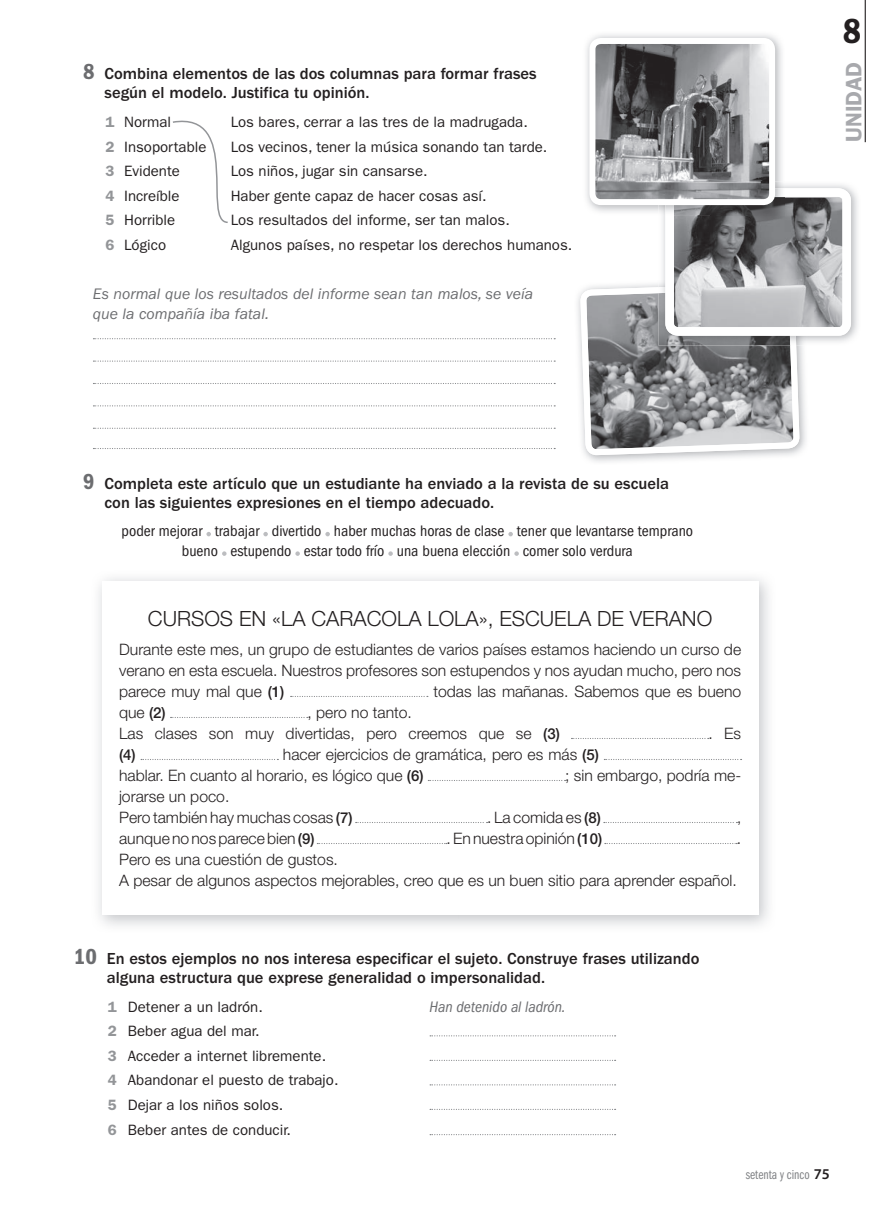
<style>
.page{position:relative;width:894px;height:1212px;background:#fff}
.page>*{position:absolute;margin:0;border:0;box-sizing:border-box;transform-origin:0 0}
.t1{font:36px "ITC Franklin Gothic Std Dm Cd";color:#231f20}
.t2{font:600 22.5px "ITC Franklin Gothic Std";color:#a8a9ad}
.t3{font:300 21px "Helvetica Neue LT Std";color:#231f20}
.t4{font:500 16.5px/19.5px "ITC Franklin Gothic Std";color:#231f20}
.t5{font:300 15.75px/21px "Helvetica Neue LT Std";color:#231f20}
.t6{font:condensed 15.75px/19.5px "ITC Franklin Gothic Std";color:#231f20;text-align:center}
.t7{font:italic 15.75px/20.2px "ITC Franklin Gothic Std";color:#6c6d70}
.t8{font:italic condensed 15.75px "ITC Franklin Gothic Std";color:#6c6d70}
.t9{font:15px/24.8px "ITC Franklin Gothic Std";color:#231f20}
.t10{font:500 15px "Helvetica Neue LT Std";color:#231f20}
.t11{font:300 15px "Helvetica Neue LT Std";color:#231f20}
.t12{font:13.5px "ITC Franklin Gothic Std Bk Cp";color:#808285}
.s1{font-family:"ITC Franklin Gothic Std Dm Cd";font-weight:400;font-size:22.5px;color:#6c6d70}
.s2{font-weight:600;color:#939598}
.s3{font-weight:500;font-size:15px}
.s4{font-family:"Myriad Pro";font-weight:600;font-size:15px;color:#231f20}
</style>
<div class="page">
<hr style="left:864px;top:0;width:1px;height:142px;background:#231f20">
<svg style="left:93px;top:338px;width:462px;height:1px"></svg>
<svg style="left:93px;top:360px;width:462px;height:2px"></svg>
<svg style="left:93px;top:383px;width:462px;height:1px"></svg>
<svg style="left:93px;top:405px;width:462px;height:1px"></svg>
<svg style="left:93px;top:428px;width:462px;height:1px"></svg>
<svg style="left:93px;top:448px;width:462px;height:1px"></svg>
<svg style="left:206px;top:532px;width:5px;height:4px"></svg>
<svg style="left:263px;top:532px;width:5px;height:4px"></svg>
<svg style="left:325px;top:532px;width:5px;height:4px"></svg>
<svg style="left:508px;top:532px;width:5px;height:4px"></svg>
<svg style="left:222px;top:551px;width:4px;height:5px"></svg>
<svg style="left:295px;top:551px;width:5px;height:5px"></svg>
<svg style="left:388px;top:551px;width:5px;height:5px"></svg>
<svg style="left:514px;top:551px;width:5px;height:5px"></svg>
<svg style="left:173px;top:120px;width:55px;height:103px"></svg>
<svg style="left:290px;top:696px;width:138px;height:1px"></svg>
<svg style="left:170px;top:717px;width:138px;height:1px"></svg>
<svg style="left:571px;top:738px;width:137px;height:1px"></svg>
<svg style="left:141px;top:759px;width:137px;height:1px"></svg>
<svg style="left:604px;top:759px;width:137px;height:1px"></svg>
<svg style="left:428px;top:780px;width:137px;height:1px"></svg>
<svg style="left:356px;top:822px;width:131px;height:1px"></svg>
<svg style="left:604px;top:822px;width:133px;height:1px"></svg>
<svg style="left:317px;top:843px;width:130px;height:1px"></svg>
<svg style="left:605px;top:843px;width:132px;height:1px"></svg>
<svg style="left:580px;top:188px;width:271px;height:267px"></svg>
<img style="left:582px;top:34px;width:200px;height:181px">
<img style="left:658px;top:181px;width:127px;height:34px">
<img style="left:665px;top:188px;width:120px;height:27px">
<img style="left:596px;top:45px;width:172px;height:153px">
<div style="left:589px;top:38px;width:186px;height:167px;border:6px solid #fff;border-radius:9px"></div>
<svg style="left:430px;top:1035px;width:185px;height:1px"></svg>
<svg style="left:430px;top:1059px;width:185px;height:2px"></svg>
<svg style="left:430px;top:1084px;width:185px;height:1px"></svg>
<svg style="left:430px;top:1108px;width:185px;height:2px"></svg>
<svg style="left:430px;top:1134px;width:185px;height:1px"></svg>
<p class="t4" style="left:105px;top:64px;width:433px;text-indent:-22px"><span class="s1">8</span> Combina elementos de las dos columnas para formar frases según el modelo. Justifica tu opinión.</p>
<p class="t9" style="left:106px;top:110px;width:67px"><span class="s2">1</span> Normal</p>
<p class="t9" style="left:231px;top:110px;width:299px">Los bares, cerrar a las tres de la madrugada.</p>
<p class="t9" style="left:106px;top:134px;width:102px"><span class="s2">2</span> Insoportable</p>
<p class="t9" style="left:231px;top:134px;width:318px">Los vecinos, tener la música sonando tan tarde.</p>
<p class="t9" style="left:106px;top:159px;width:76px"><span class="s2">3</span> Evidente</p>
<p class="t9" style="left:231px;top:159px;width:198px">Los niños, jugar sin cansarse.</p>
<p class="t9" style="left:106px;top:183px;width:75px"><span class="s2">4</span> Increíble</p>
<p class="t9" style="left:231px;top:183px;width:257px">Haber gente capaz de hacer cosas así.</p>
<p class="t9" style="left:106px;top:208px;width:71px"><span class="s2">5</span> Horrible</p>
<p class="t9" style="left:231px;top:208px;width:281px">Los resultados del informe, ser tan malos.</p>
<p class="t9" style="left:106px;top:232px;width:62px"><span class="s2">6</span> Lógico</p>
<p class="t9" style="left:231px;top:232px;width:343px">Algunos países, no respetar los derechos humanos.</p>
<p class="t7" style="left:93px;top:284px;width:442px">Es normal que los resultados del informe sean tan malos, se veía que la compañía iba fatal.</p>
<h1 class="t1" style="left:842px;top:10px;width:20px">8</h1>
<h2 class="t2" style="left:840px;top:142px;width:82px;rotate:-90deg">unidad</h2>
<p class="t4" style="left:105px;top:474px;width:566px;text-indent:-22px"><span class="s1">9</span> Completa este artículo que un estudiante ha enviado a la revista de su escuela con las siguientes expresiones en el tiempo adecuado.</p>
<p class="t6" style="left:122px;top:521px;width:573px">poder mejorar trabajar divertido haber muchas horas de clase tener que levantarse temprano bueno estupendo estar todo frío una buena elección comer solo verdura</p>
<h3 class="t3" style="left:148px;top:605px;width:566px">CURSOS EN «LA CARACOLA LOLA», ESCUELA DE VERANO</h3>
<p class="t5" style="left:119px;top:638px;width:623px;text-align:justify">Durante este mes, un grupo de estudiantes de varios países estamos haciendo un curso de verano en esta escuela. Nuestros profesores son estupendos y nos ayudan mucho, pero nos parece muy mal que <span class="s3">(1)</span></p>
<p class="t5" style="left:433px;top:680px;width:309px">todas las mañanas. Sabemos que es bueno</p>
<p class="t5" style="left:119px;top:701px;width:48px">que <span class="s3">(2)</span></p>
<p class="t5" style="left:119px;top:701px;width:442px;text-indent:188px">, pero no tanto.<br>Las clases son muy divertidas, pero creemos que se <span class="s3">(3)</span></p>
<p class="t5" style="left:708px;top:722px;width:34px">. Es</p>
<p class="t5" style="left:119px;top:743px;width:481px;text-indent:164px">hacer ejercicios de gramática, pero es más <span class="s3">(5) </span>hablar. En cuanto al horario, es lógico que <span class="s3">(6)</span></p>
<p class="t10" style="left:119px;top:746px;width:18px">(4)</p>
<p class="t5" style="left:565px;top:764px;width:177px">; sin embargo, podría me-</p>
<p class="t5" style="left:119px;top:785px;width:235px">jorarse un poco.<br>Pero también hay muchas cosas <span class="s3">(7)</span></p>
<p class="t5" style="left:487px;top:806px;width:115px">. La comida es <span class="s3">(8)</span></p>
<p class="t11" style="left:737px;top:808px;width:6px">,</p>
<p class="t5" style="left:119px;top:827px;width:197px">aunque no nos parece bien <span class="s3">(9)</span></p>
<p class="t5" style="left:446px;top:827px;width:157px">. En nuestra opinión <span class="s3">(10)</span></p>
<p class="t5" style="left:736px;top:827px;width:6px">.</p>
<p class="t5" style="left:119px;top:848px;width:619px">Pero es una cuestión de gustos.<br>A pesar de algunos aspectos mejorables, creo que es un buen sitio para aprender español.</p>
<p class="t4" style="left:107px;top:948px;width:594px;text-indent:-33px"><span class="s1">10</span> En estos ejemplos no nos interesa especificar el sujeto. Construye frases utilizando alguna estructura que exprese generalidad o impersonalidad.</p>
<p class="t9" style="left:108px;top:994px;width:156px"><span class="s2">1</span> Detener a un ladrón.</p>
<p class="t8" style="left:429px;top:998px;width:138px">Han detenido al ladrón.</p>
<p class="t9" style="left:108px;top:1019px;width:232px"><span class="s2">2</span> Beber agua del mar.<br><span class="s2">3</span> Acceder a internet libremente.<br><span class="s2">4</span> Abandonar el puesto de trabajo.<br><span class="s2">5</span> Dejar a los niños solos.<br><span class="s2">6</span> Beber antes de conducir.</p>
<p class="t12" style="left:745px;top:1167px;width:86px">setenta y cinco <span class="s4">75</span></p>
</div>
